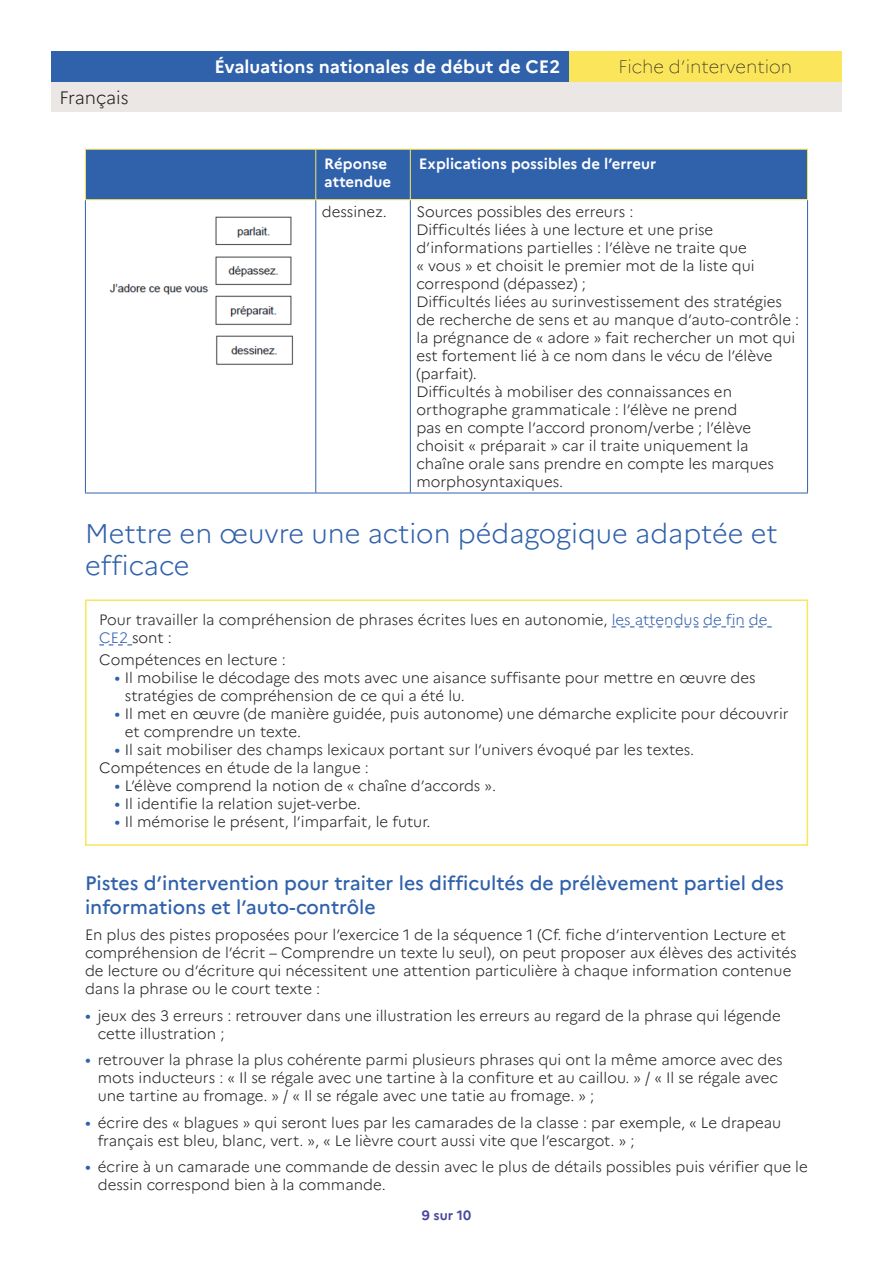
<style>
.page{position:relative;width:893px;height:1263px;background:#fff}
.page>*{position:absolute;margin:0;border:0;box-sizing:border-box;transform-origin:0 0}
._02_titre_1{font:300 27px/32.4px "Marianne";color:#3061ab}
._03_titre_2{font:500 19.5px/23.4px "Marianne";color:#3061ab}
.t1{font:700 18px "Marianne";color:#fff}
.t2{font:100 18px "Marianne";color:#231f20}
.t3{font:300 18px "Marianne";color:#231f20}
.Texte_courant{font:300 15px/18px "Marianne";color:#231f20}
.Corps{font:300 15px/18px "Marianne";color:#231f20}
._08_txt_encadré{font:300 15px/18px "Marianne";color:#231f20}
.Entête_L1{font:700 15px/18px "Marianne";color:#fff}
.t4{font:700 13.5px "Marianne";color:#4a489e}
.s1{color:#3061ab}
.s2{font-weight:400;font-size:16.5px;color:#3061ab}
</style>
<div class="page">
<div style="left:51px;top:82px;width:791px;height:30px;background:#eae7e5"></div>
<div style="left:569px;top:51px;width:273px;height:31px;background:#fbe55b"></div>
<div style="left:51px;top:51px;width:518px;height:31px;background:#3061ab"></div>
<div style="left:86px;top:150px;width:721px;height:49px;background:#3061ab"></div>
<hr style="left:315px;top:150px;width:1px;height:49px;background:#fbe55b">
<hr style="left:410px;top:150px;width:1px;height:49px;background:#fbe55b">
<hr style="left:315px;top:200px;width:1px;height:293px;background:#3061ab">
<hr style="left:410px;top:200px;width:1px;height:293px;background:#3061ab">
<hr style="left:85px;top:200px;width:1px;height:293px;background:#3061ab">
<hr style="left:807px;top:200px;width:1px;height:293px;background:#3061ab">
<hr style="left:85px;top:493px;width:231px;height:1px;background:#3061ab">
<hr style="left:316px;top:493px;width:94px;height:1px;background:#3061ab">
<hr style="left:410px;top:493px;width:398px;height:1px;background:#3061ab">
<hr style="left:85px;top:149px;width:231px;height:1px;background:#fbe55b">
<hr style="left:85px;top:150px;width:1px;height:49px;background:#fbe55b">
<hr style="left:316px;top:149px;width:94px;height:1px;background:#fbe55b">
<hr style="left:410px;top:149px;width:398px;height:1px;background:#fbe55b">
<hr style="left:807px;top:150px;width:1px;height:49px;background:#fbe55b">
<hr style="left:85px;top:199px;width:231px;height:1px;background:#fbe55b">
<hr style="left:316px;top:199px;width:94px;height:1px;background:#fbe55b">
<hr style="left:410px;top:199px;width:398px;height:1px;background:#fbe55b">
<img style="left:109px;top:216px;width:185px;height:149px">
<svg style="left:612px;top:626px;width:160px;height:1px"></svg>
<svg style="left:99px;top:644px;width:33px;height:1px"></svg>
<div style="left:85px;top:599px;width:723px;height:247px;border:2px solid #fbe55b"></div>
<p class="t3" style="left:60px;top:86px;width:71px">Français</p>
<p class="t1" style="left:215px;top:56px;width:347px">Évaluations nationales de début de CE2</p>
<p class="t2" style="left:618px;top:56px;width:175px">Fiche d’intervention</p>
<p class="Entête_L1" style="left:324px;top:155px;width:68px">Réponse attendue</p>
<p class="Entête_L1" style="left:419px;top:155px;width:239px">Explications possibles de l’erreur</p>
<p class="Corps" style="left:322px;top:203px;width:66px">dessinez.</p>
<p class="Corps" style="left:416px;top:203px;width:219px">Sources possibles des erreurs :</p>
<p class="Corps" style="left:416px;top:221px;width:340px">Difficultés liées à une lecture et une prise d’informations partielles : l’élève ne traite que « vous » et choisit le premier mot de la liste qui correspond (dépassez) ;</p>
<p class="Corps" style="left:416px;top:293px;width:384px">Difficultés liées au surinvestissement des stratégies de recherche de sens et au manque d’auto-contrôle : la prégnance de « adore » fait rechercher un mot qui est fortement lié à ce nom dans le vécu de l’élève (parfait).</p>
<p class="Corps" style="left:416px;top:383px;width:359px">Difficultés à mobiliser des connaissances en orthographe grammaticale : l’élève ne prend<br>pas en compte l’accord pronom/verbe ; l’élève choisit « préparait » car il traite uniquement la chaîne orale sans prendre en compte les marques morphosyntaxiques.</p>
<p class="_02_titre_1" style="left:85px;top:517px;width:694px">Mettre en œuvre une action pédagogique adaptée et efficace</p>
<p class="_08_txt_encadré" style="left:99px;top:611px;width:670px">Pour travailler la compréhension de phrases écrites lues en autonomie, <span class="s1">les attendus de fin de<br>CE2</span> sont :</p>
<p class="_08_txt_encadré" style="left:99px;top:651px;width:188px">Compétences en lecture :</p>
<p class="Texte_courant" style="left:125px;top:669px;width:632px;text-indent:-10px"><span class="s2">•</span> Il mobilise le décodage des mots avec une aisance suffisante pour mettre en œuvre des stratégies de compréhension de ce qui a été lu.</p>
<p class="Texte_courant" style="left:125px;top:705px;width:665px;text-indent:-10px"><span class="s2">•</span> Il met en œuvre (de manière guidée, puis autonome) une démarche explicite pour découvrir et comprendre un texte.</p>
<p class="Texte_courant" style="left:115px;top:741px;width:581px"><span class="s2">•</span> Il sait mobiliser des champs lexicaux portant sur l’univers évoqué par les textes.</p>
<p class="_08_txt_encadré" style="left:99px;top:759px;width:271px">Compétences en étude de la langue :</p>
<p class="Texte_courant" style="left:115px;top:777px;width:383px"><span class="s2">•</span> L’élève comprend la notion de « chaîne d’accords ».</p>
<p class="Texte_courant" style="left:115px;top:795px;width:248px"><span class="s2">•</span> Il identifie la relation sujet-verbe.</p>
<p class="Texte_courant" style="left:115px;top:813px;width:318px"><span class="s2">•</span> Il mémorise le présent, l’imparfait, le futur.</p>
<p class="_03_titre_2" style="left:85px;top:872px;width:700px">Pistes d’intervention pour traiter les difficultés de prélèvement partiel des informations et l’auto-contrôle</p>
<p class="Texte_courant" style="left:85px;top:926px;width:713px">En plus des pistes proposées pour l’exercice 1 de la séquence 1 (Cf. fiche d’intervention Lecture et compréhension de l’écrit – Comprendre un texte lu seul), on peut proposer aux élèves des activités de lecture ou d’écriture qui nécessitent une attention particulière à chaque information contenue dans la phrase ou le court texte :</p>
<p class="Texte_courant" style="left:98px;top:1006px;width:685px;text-indent:-13px"><span class="s2">•</span> jeux des 3 erreurs : retrouver dans une illustration les erreurs au regard de la phrase qui légende cette illustration ;</p>
<p class="Texte_courant" style="left:98px;top:1051px;width:686px;text-indent:-13px"><span class="s2">•</span> retrouver la phrase la plus cohérente parmi plusieurs phrases qui ont la même amorce avec des mots inducteurs : « Il se régale avec une tartine à la confiture et au caillou. » / « Il se régale avec une tartine au fromage. » / « Il se régale avec une tatie au fromage. » ;</p>
<p class="Texte_courant" style="left:98px;top:1113px;width:685px;text-indent:-13px"><span class="s2">•</span> écrire des « blagues » qui seront lues par les camarades de la classe : par exemple, « Le drapeau français est bleu, blanc, vert. », « Le lièvre court aussi vite que l’escargot. » ;</p>
<p class="Texte_courant" style="left:98px;top:1158px;width:711px;text-indent:-13px"><span class="s2">•</span> écrire à un camarade une commande de dessin avec le plus de détails possibles puis vérifier que le dessin correspond bien à la commande.</p>
<p class="t4" style="left:422px;top:1207px;width:51px">9 sur 10</p>
</div>
